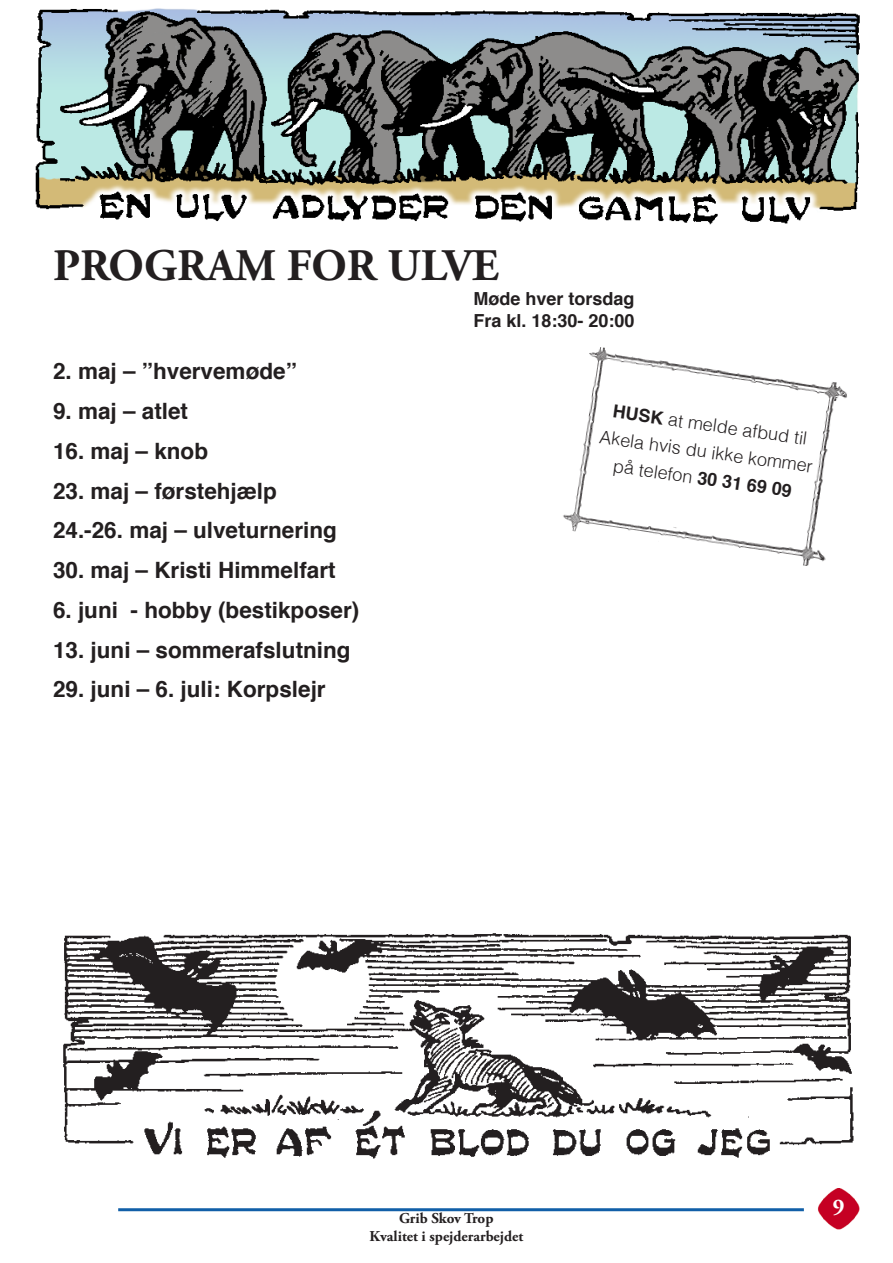
<style>
.page{position:relative;width:893px;height:1263px;background:#fff}
.page>*{position:absolute;margin:0;border:0;box-sizing:border-box;transform-origin:0 0}
.t1{font:700 45px "Adobe Garamond Pro";color:#231f20}
.t2{font:700 22.5px "Helvetica";color:#231f20}
.t3{font:700 22.5px "Adobe Garamond Pro";color:#fff}
.t4{font:300 18px/27px "Helvetica";color:#231f20;text-align:center}
.t5{font:700 18px "Helvetica";color:#231f20}
.t6{font:700 15px/18px "Adobe Garamond Pro";color:#231f20;text-align:center}
.s1{font-weight:700}
</style>
<div class="page">
<img style="left:817px;top:1188px;width:43px;height:42px">
<hr style="left:118px;top:1208px;width:686px;height:3px;background:#115fa8">
<img style="left:563px;top:347px;width:284px;height:219px">
<img style="left:35px;top:8px;width:825px;height:217px">
<img style="left:63px;top:933px;width:791px;height:226px">
<p class="t1" style="left:53px;top:240px;width:447px">PROGRAM FOR ULVE</p>
<p class="t5" style="left:473px;top:284px;width:163px">Møde hver torsdag</p>
<p class="t5" style="left:473px;top:306px;width:163px">Fra kl. 18:30- 20:00</p>
<p class="t2" style="left:53px;top:353px;width:245px">2. maj – ”hvervemøde”</p>
<p class="t2" style="left:53px;top:393px;width:137px">9. maj – atlet</p>
<p class="t2" style="left:53px;top:433px;width:157px">16. maj – knob</p>
<p class="t2" style="left:53px;top:472px;width:225px">23. maj – førstehjælp</p>
<p class="t2" style="left:53px;top:512px;width:285px">24.-26. maj – ulveturnering</p>
<p class="t2" style="left:53px;top:552px;width:284px">30. maj – Kristi Himmelfart</p>
<p class="t2" style="left:53px;top:592px;width:308px">6. juni - hobby (bestikposer)</p>
<p class="t2" style="left:53px;top:632px;width:299px">13. juni – sommerafslutning</p>
<p class="t2" style="left:53px;top:671px;width:274px">29. juni – 6. juli: Korpslejr</p>
<p class="t4" style="left:606px;top:395px;width:217px;rotate:8deg"><span class="s1">HUSK</span> at melde afbud til<br>Akela hvis du ikke kommer på telefon <span class="s1">30 31 69 09</span></p>
<p class="t6" style="left:369px;top:1209px;width:155px">Grib Skov Trop<br>Kvalitet i spejderarbejdet</p>
<p class="t3" style="left:833px;top:1194px;width:13px">9</p>
</div>
